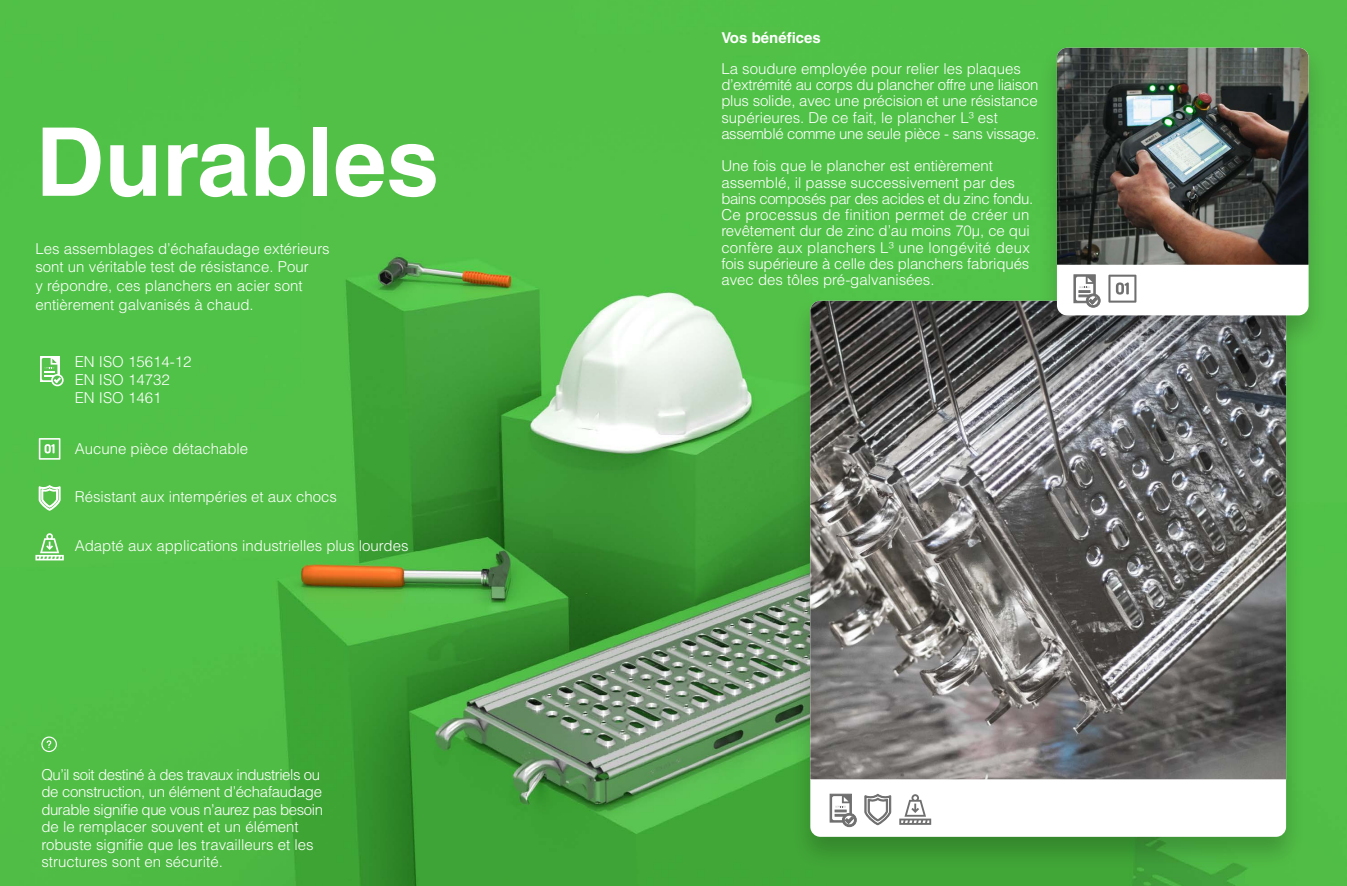
<style>
.page{position:relative;width:1347px;height:886px;background:#fff}
.page>*{position:absolute;margin:0;border:0;box-sizing:border-box;transform-origin:0 0}
.t1{font:700 95px "Helvetica LT Std";color:#fff}
.t2{font:300 15px/16.2px "Helvetica LT Std";color:#fff}
.t3{font:300 15px/17.5px "Helvetica LT Std";letter-spacing:-.02em;color:#fff}
.t4{font:700 15px "Helvetica LT Std";color:#fff}
</style>
<div class="page">
<img style="left:0;top:0;width:1346px;height:886px">
<div style="left:790px;top:295px;width:516px;height:576px;background:#000;opacity:.2"></div>
<div style="left:810px;top:301px;width:476px;height:536px;background:#fff;border-radius:10px"></div>
<img style="left:810px;top:301px;width:476px;height:478px">
<div style="left:1036px;top:42px;width:292px;height:308px;background:#000;opacity:.2"></div>
<div style="left:1057px;top:48px;width:251px;height:267px;background:#fff;border-radius:10px"></div>
<img style="left:1057px;top:48px;width:251px;height:217px">
<svg style="left:1108px;top:275px;width:28px;height:28px"></svg>
<svg style="left:864px;top:794px;width:27px;height:31px"></svg>
<svg style="left:899px;top:794px;width:32px;height:31px"></svg>
<div style="left:830px;top:794px;width:21px;height:28px;background:#706f6f"></div>
<svg style="left:832px;top:796px;width:24px;height:31px"></svg>
<div style="left:1073px;top:275px;width:22px;height:28px;background:#706f6f;border:1px solid #706f6f"></div>
<svg style="left:1076px;top:277px;width:24px;height:31px"></svg>
<svg style="left:35px;top:533px;width:29px;height:27px"></svg>
<svg style="left:39px;top:486px;width:21px;height:25px"></svg>
<svg style="left:40px;top:356px;width:19px;height:26px"></svg>
<svg style="left:42px;top:358px;width:22px;height:28px"></svg>
<svg style="left:41px;top:736px;width:16px;height:16px"></svg>
<svg style="left:39px;top:438px;width:21px;height:22px"></svg>
<h1 class="t1" style="left:35px;top:125px;width:405px">Durables</h1>
<p class="t2" style="left:35px;top:240px;width:296px;line-height:18.8px">Les assemblages d’échafaudage extérieurs sont un véritable test de résistance. Pour<br>y répondre, ces planchers en acier sont entièrement galvanisés à chaud.</p>
<p class="t2" style="left:75px;top:354px;width:118px;line-height:18px">EN ISO 15614-12<br>EN ISO 14732<br>EN ISO 1461</p>
<p class="t2" style="left:75px;top:442px;width:175px">Aucune pièce détachable</p>
<p class="t2" style="left:75px;top:490px;width:264px">Résistant aux intempéries et aux chocs</p>
<p class="t2" style="left:75px;top:539px;width:335px">Adapté aux applications industrielles plus lourdes</p>
<p class="t3" style="left:41px;top:767px;width:283px">Qu’il soit destiné à des travaux industriels ou de construction, un élément d’échafaudage durable signifie que vous n’aurez pas besoin de le remplacer souvent et un élément robuste signifie que les travailleurs et les structures sont en sécurité.</p>
<p class="t4" style="left:721px;top:31px;width:101px">Vos bénéfices</p>
<p class="t2" style="left:721px;top:62px;width:320px">La soudure employée pour relier les plaques d’extrémité au corps du plancher offre une liaison plus solide, avec une précision et une résistance supérieures. De ce fait, le plancher L³ est assemblé comme une seule pièce - sans vissage.</p>
<p class="t2" style="left:721px;top:159px;width:313px">Une fois que le plancher est entièrement assemblé, il passe successivement par des bains composés par des acides et du zinc fondu.<br>Ce processus de finition permet de créer un revêtement dur de zinc d’au moins 70μ, ce qui confère aux planchers L³ une longévité deux fois supérieure à celle des planchers fabriqués avec des tôles pré-galvanisées.</p>
</div>
